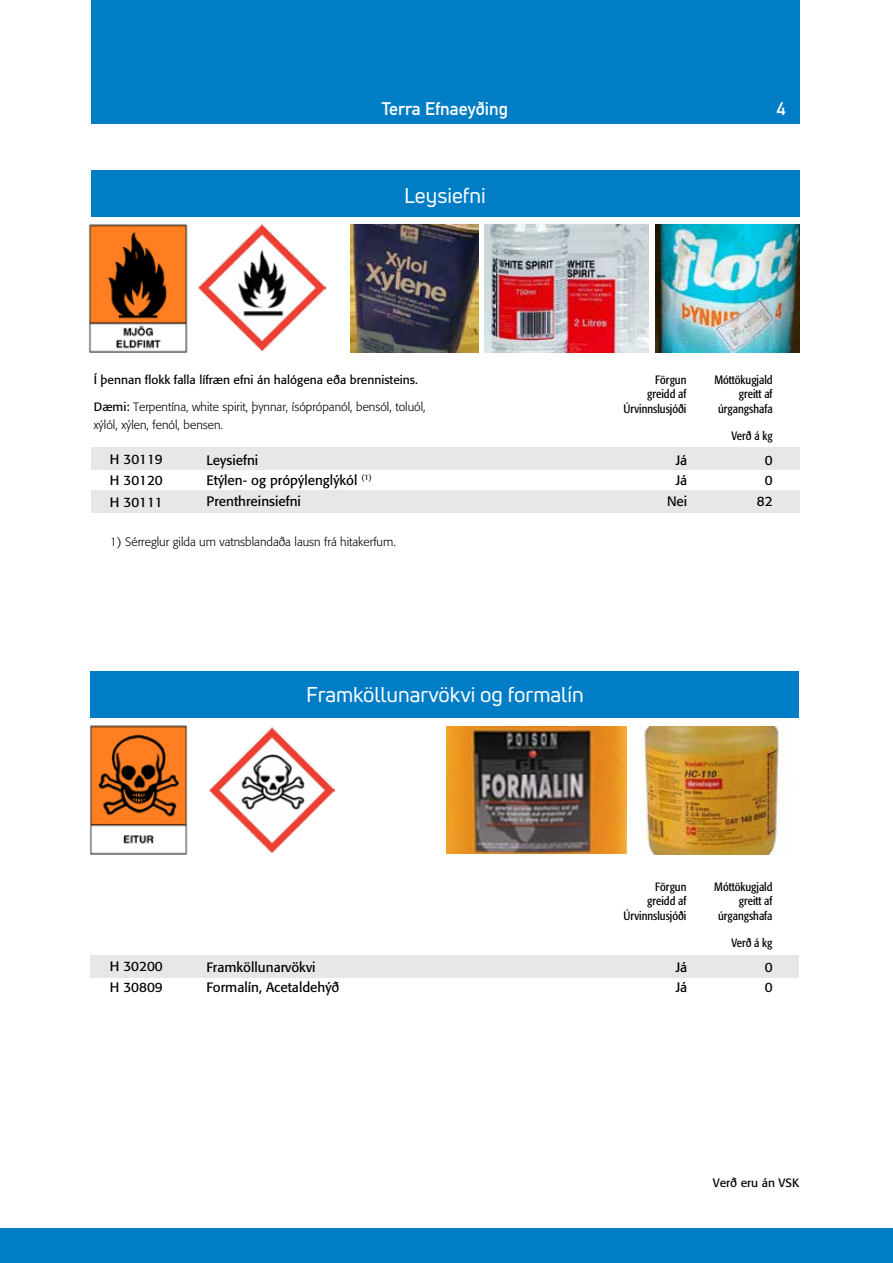
<style>
.page{position:relative;width:893px;height:1263px;background:#fff}
.page>*{position:absolute;margin:0;border:0;box-sizing:border-box;transform-origin:0 0}
.t1{font:21px "Uni Neue";color:#fff}
.t2{font:18px "DIN Mittelschrift";color:#fff}
.t3{font:13.5px/21.3px "Formata";color:#000}
.t4{font:300 12px/18px "Formata";color:#000}
.t5{font:condensed 12px/14.4px "Formata";color:#000;text-align:right}
.t6{font:12px "Formata";color:#000}
.t7{font:7.5px "Formata";color:#000}
.s1{font-weight:400}
</style>
<div class="page">
<div style="left:0;top:1229px;width:893px;height:34px;background:#007dc5"></div>
<div style="left:91px;top:0;width:708px;height:123px;background:#007dc5"></div>
<div style="left:91px;top:170px;width:708px;height:47px;background:#007dc5"></div>
<div style="left:91px;top:448px;width:708px;height:22px;background:#e6e7e8"></div>
<div style="left:91px;top:490px;width:708px;height:23px;background:#e6e7e8"></div>
<img style="left:88px;top:224px;width:100px;height:129px">
<div style="left:91px;top:671px;width:708px;height:47px;background:#007dc5"></div>
<div style="left:91px;top:955px;width:708px;height:22px;background:#e6e7e8"></div>
<img style="left:89px;top:725px;width:99px;height:130px">
<img style="left:199px;top:224px;width:126px;height:127px">
<img style="left:210px;top:727px;width:125px;height:126px">
<img style="left:485px;top:225px;width:163px;height:128px">
<img style="left:655px;top:225px;width:144px;height:128px">
<img style="left:351px;top:225px;width:128px;height:128px">
<img style="left:446px;top:726px;width:180px;height:128px">
<img style="left:639px;top:727px;width:145px;height:128px">
<h2 class="t2" style="left:382px;top:98px;width:128px">Terra Efnaeyðing</h2>
<h2 class="t2" style="left:777px;top:98px;width:10px">4</h2>
<h1 class="t1" style="left:404px;top:182px;width:83px">Leysiefni</h1>
<p class="t6" style="left:94px;top:372px;width:326px">Í þennan flokk falla lífræn efni án halógena eða brennisteins.</p>
<p class="t4" style="left:94px;top:398px;width:333px"><span class="s1">Dæmi:</span> Terpentína, white spirit, þynnar, ísóprópanól, bensól, toluól, xýlól, xýlen, fenól, bensen.</p>
<p class="t5" style="left:624px;top:373px;width:64px">Förgun<br>greidd af<br>Úrvinnslusjóði</p>
<p class="t5" style="left:714px;top:373px;width:60px">Móttökugjald greitt af úrgangshafa</p>
<p class="t5" style="left:732px;top:429px;width:42px">Verð á kg</p>
<p class="t3" style="left:110px;top:449px;width:54px;text-align:justify">H 30119<br>H 30120<br>H 30111</p>
<p class="t3" style="left:206px;top:449px;width:53px">Leysiefni</p>
<p class="t3" style="left:676px;top:449px;width:13px">Já</p>
<p class="t3" style="left:765px;top:449px;width:9px">0</p>
<p class="t3" style="left:757px;top:491px;width:17px">82</p>
<p class="t3" style="left:206px;top:469px;width:153px">Etýlen- og própýlenglýkól</p>
<p class="t3" style="left:765px;top:469px;width:9px">0</p>
<p class="t3" style="left:676px;top:469px;width:13px">Já</p>
<p class="t7" style="left:361px;top:473px;width:12px">(1)</p>
<p class="t3" style="left:206px;top:491px;width:96px">Prenthreinsiefni</p>
<p class="t3" style="left:667px;top:491px;width:22px">Nei</p>
<p class="t4" style="left:110px;top:533px;width:287px">1) Sérreglur gilda um vatnsblandaða lausn frá hitakerfum.</p>
<h1 class="t1" style="left:306px;top:682px;width:279px">Framköllunarvökvi og formalín</h1>
<p class="t5" style="left:624px;top:880px;width:64px">Förgun<br>greidd af<br>Úrvinnslusjóði</p>
<p class="t5" style="left:714px;top:880px;width:60px">Móttökugjald greitt af úrgangshafa</p>
<p class="t5" style="left:731px;top:936px;width:42px">Verð á kg</p>
<p class="t3" style="left:110px;top:956px;width:54px;line-height:20.9px">H 30200<br>H 30809</p>
<p class="t3" style="left:206px;top:956px;width:111px">Framköllunarvökvi</p>
<p class="t3" style="left:676px;top:957px;width:13px;line-height:19.8px">Já<br>Já</p>
<p class="t3" style="left:765px;top:956px;width:9px">0</p>
<p class="t3" style="left:206px;top:976px;width:135px">Formalín, Acetaldehýð</p>
<p class="t3" style="left:765px;top:976px;width:9px">0</p>
<p class="t6" style="left:713px;top:1175px;width:88px">Verð eru án VSK</p>
</div>
